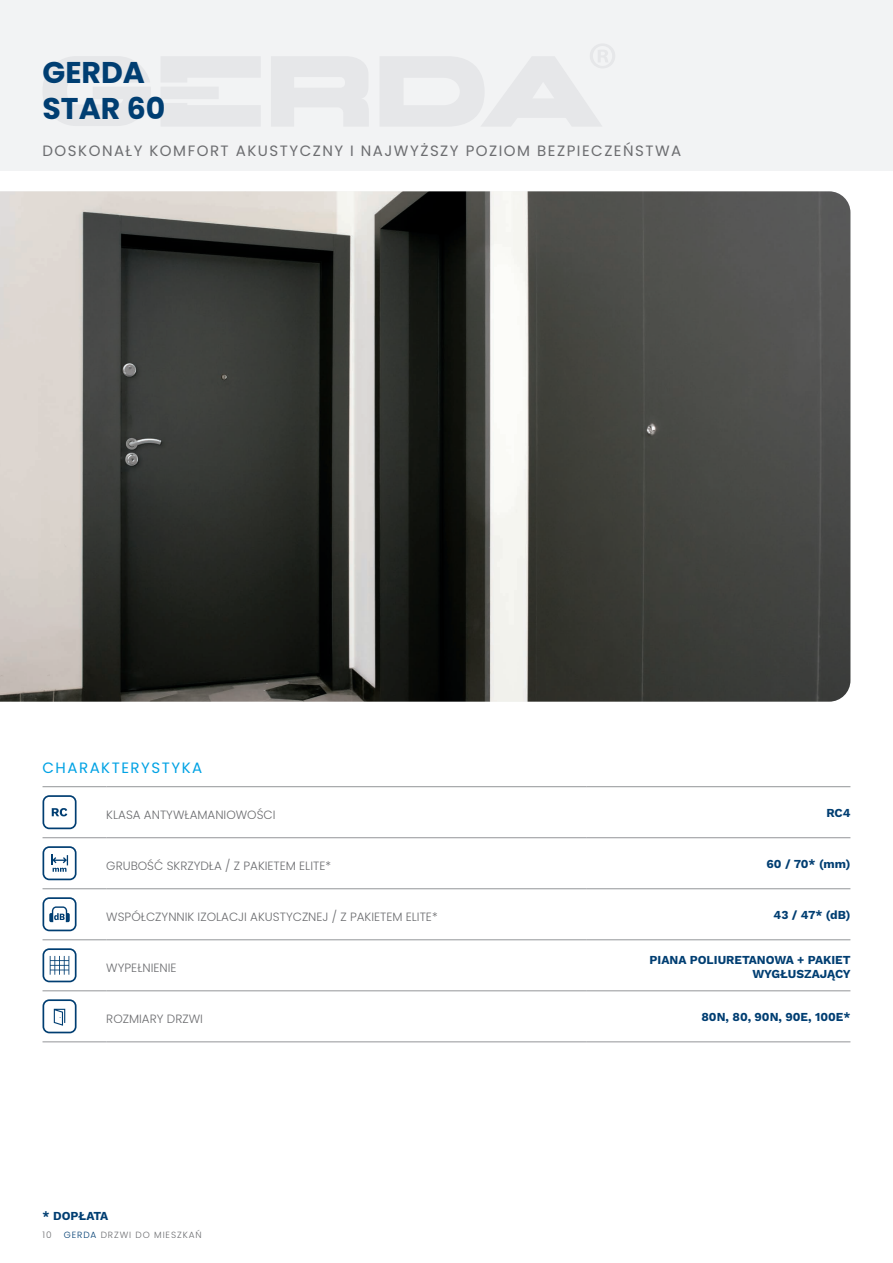
<style>
.page{position:relative;width:893px;height:1263px;background:#fff}
.page>*{position:absolute;margin:0;border:0;box-sizing:border-box;transform-origin:0 0}
.t1{font:700 30px/36px "Poppins";color:#003e72}
.t2{font:15px "Poppins";letter-spacing:.1em;color:#6c6d70}
.t3{font:15px "Poppins";letter-spacing:.1em;color:#00a2e4}
.t4{font:300 12px "Poppins";color:#6c6d70}
.t5{font:700 12px/14.4px "Work Sans";color:#003e72;text-align:right}
.t6{font:300 9px "Poppins";letter-spacing:.1em;color:#6c6d70}
.s1{color:#003e72}
</style>
<div class="page">
<img style="left:0;top:191px;width:850px;height:511px">
<div style="left:0;top:0;width:893px;height:170px;background:#f2f3f4"></div>
<svg style="left:271px;top:57px;width:98px;height:69px"></svg>
<svg style="left:380px;top:44px;width:235px;height:82px"></svg>
<svg style="left:43px;top:56px;width:108px;height:70px"></svg>
<svg style="left:161px;top:57px;width:99px;height:69px"></svg>
<hr style="left:43px;top:786px;width:63px;height:1px;background:#939598">
<hr style="left:43px;top:837px;width:63px;height:1px;background:#939598">
<hr style="left:43px;top:888px;width:63px;height:1px;background:#939598">
<hr style="left:43px;top:939px;width:63px;height:1px;background:#939598">
<hr style="left:43px;top:990px;width:63px;height:1px;background:#939598">
<hr style="left:43px;top:1041px;width:63px;height:1px;background:#939598">
<hr style="left:106px;top:786px;width:481px;height:1px;background:#939598">
<hr style="left:106px;top:837px;width:481px;height:1px;background:#939598">
<hr style="left:106px;top:888px;width:481px;height:1px;background:#939598">
<hr style="left:106px;top:939px;width:481px;height:1px;background:#939598">
<hr style="left:106px;top:990px;width:481px;height:1px;background:#939598">
<hr style="left:106px;top:1041px;width:481px;height:1px;background:#939598">
<hr style="left:587px;top:837px;width:263px;height:1px;background:#939598">
<hr style="left:587px;top:888px;width:263px;height:1px;background:#939598">
<hr style="left:587px;top:939px;width:263px;height:1px;background:#939598">
<hr style="left:587px;top:990px;width:263px;height:1px;background:#939598">
<hr style="left:587px;top:786px;width:263px;height:1px;background:#939598">
<hr style="left:587px;top:1041px;width:263px;height:1px;background:#939598">
<svg style="left:43px;top:795px;width:34px;height:34px"></svg>
<svg style="left:43px;top:846px;width:34px;height:34px"></svg>
<svg style="left:43px;top:897px;width:34px;height:34px"></svg>
<svg style="left:43px;top:948px;width:34px;height:34px"></svg>
<svg style="left:43px;top:999px;width:34px;height:34px"></svg>
<h1 class="t1" style="left:43px;top:54px;width:124px">GERDA<br>STAR 60</h1>
<p class="t2" style="left:43px;top:142px;width:640px">DOSKONAŁY KOMFORT AKUSTYCZNY I NAJWYŻSZY POZIOM BEZPIECZEŃSTWA</p>
<p class="t3" style="left:43px;top:759px;width:161px">CHARAKTERYSTYKA</p>
<p class="t4" style="left:106px;top:807px;width:171px">KLASA ANTYWŁAMANIOWOŚCI</p>
<p class="t5" style="left:826px;top:806px;width:26px">RC4</p>
<p class="t4" style="left:106px;top:858px;width:226px">GRUBOŚĆ SKRZYDŁA / Z PAKIETEM ELITE*</p>
<p class="t5" style="left:766px;top:857px;width:85px">60 / 70* (mm)</p>
<p class="t4" style="left:106px;top:909px;width:333px">WSPÓŁCZYNNIK IZOLACJI AKUSTYCZNEJ / Z PAKIETEM ELITE*</p>
<p class="t5" style="left:774px;top:908px;width:78px">43 / 47* (dB)</p>
<p class="t4" style="left:106px;top:960px;width:72px">WYPEŁNIENIE</p>
<p class="t5" style="left:650px;top:953px;width:203px">PIANA POLIURETANOWA + PAKIET<br>WYGŁUSZAJĄCY</p>
<p class="t4" style="left:106px;top:1011px;width:98px">ROZMIARY DRZWI</p>
<p class="t5" style="left:701px;top:1010px;width:151px">80N, 80, 90N, 90E, 100E*</p>
<p class="t5" style="left:43px;top:1210px;width:67px">* DOPŁATA</p>
<p class="t6" style="left:43px;top:1230px;width:11px">10</p>
<p class="t6" style="left:64px;top:1230px;width:139px"><span class="s1">GERDA</span> DRZWI DO MIESZKAŃ</p>
</div>
